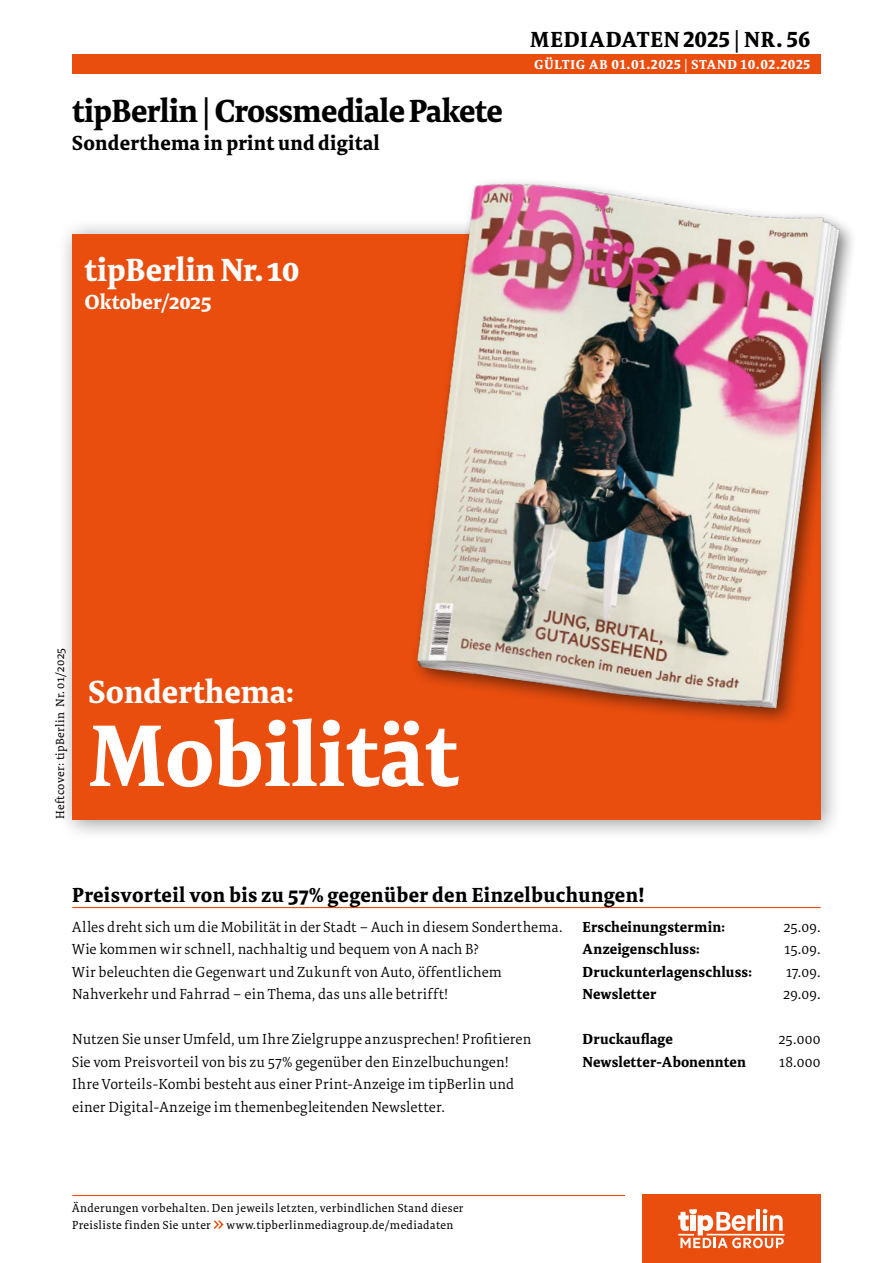
<style>
.page{position:relative;width:893px;height:1263px;background:#fff}
.page>*{position:absolute;margin:0;border:0;box-sizing:border-box;transform-origin:0 0}
.t1{font:700 90px "Tundra Pro";color:#fff}
.t2{font:700 33px "Tundra Pro";letter-spacing:-.02em;color:#000}
.t3{font:700 33px "Tundra Pro";color:#fff}
.t4{font:700 22.5px "Tundra Pro";letter-spacing:.03em;color:#000}
.t5{font:700 21px "Tundra Pro";letter-spacing:.02em;color:#000}
.t6{font:700 21px "Tundra Pro";color:#fff}
.t7{font:300 15px/22.5px "Tundra Pro";letter-spacing:.01em;color:#000}
.t8{font:700 15px "Tundra Pro";letter-spacing:.005em;color:#000}
.t9{font:700 13.5px "Tundra Pro";letter-spacing:.06em;color:#fff}
.t10{font:12px/16.5px "Tundra Pro";letter-spacing:.03em;color:#000}
</style>
<div class="page">
<div style="left:642px;top:1195px;width:179px;height:68px;background:#e94e0f"></div>
<svg style="left:678px;top:1209px;width:106px;height:39px"></svg>
<hr style="left:707px;top:1234px;width:77px;height:1px;background:#fff">
<div style="left:72px;top:54px;width:749px;height:19px;background:#e94e0f"></div>
<hr style="left:72px;top:1195px;width:553px;height:1px;background:#e94e0f">
<svg style="left:213px;top:1220px;width:11px;height:9px"></svg>
<div style="left:56px;top:218px;width:787px;height:623px;background:#000;opacity:.4"></div>
<div style="left:72px;top:234px;width:749px;height:585px;background:#e94e0f"></div>
<hr style="left:72px;top:907px;width:749px;height:1px;background:#e94e0f">
<img style="left:349px;top:182px;width:504px;height:562px">
<h3 class="t4" style="left:530px;top:25px;width:281px">MEDIADATEN 2025 | NR. 56</h3>
<h2 class="t2" style="left:72px;top:89px;width:432px">tipBerlin | Crossmediale Pakete</h2>
<h3 class="t5" style="left:72px;top:130px;width:309px">Sonderthema in print und digital</h3>
<p class="t9" style="left:534px;top:55px;width:277px">GÜLTIG AB 01.01.2025 | STAND 10.02.2025</p>
<h2 class="t3" style="left:84px;top:248px;width:217px">tipBerlin Nr. 10</h2>
<h3 class="t6" style="left:84px;top:289px;width:129px">Oktober/2025</h3>
<p class="t10" style="left:52px;top:819px;width:173px;rotate:-90deg">Heftcover: tipBerlin Nr. 01/2025</p>
<h2 class="t3" style="left:89px;top:671px;width:207px">Sonderthema:</h2>
<h1 class="t1" style="left:89px;top:698px;width:372px">Mobilität</h1>
<h3 class="t5" style="left:72px;top:881px;width:573px">Preisvorteil von bis zu 57% gegenüber den Einzelbuchungen!</h3>
<p class="t7" style="left:72px;top:916px;width:492px">Alles dreht sich um die Mobilität in der Stadt – Auch in diesem Sonderthema.<br>Wie kommen wir schnell, nachhaltig und bequem von A nach B?<br>Wir beleuchten die Gegenwart und Zukunft von Auto, öffentlichem Nahverkehr und Fahrrad – ein Thema, das uns alle betrifft!</p>
<p class="t7" style="left:72px;top:1028px;width:461px">Nutzen Sie unser Umfeld, um Ihre Zielgruppe anzusprechen! Profitieren Sie vom Preisvorteil von bis zu 57% gegenüber den Einzelbuchungen!<br>Ihre Vorteils-Kombi besteht aus einer Print-Anzeige im tipBerlin und einer Digital-Anzeige im themenbegleitenden Newsletter.</p>
<p class="t8" style="left:583px;top:917px;width:144px">Erscheinungstermin:</p>
<p class="t7" style="left:784px;top:916px;width:39px">25.09.</p>
<p class="t8" style="left:583px;top:939px;width:119px">Anzeigenschluss:</p>
<p class="t7" style="left:785px;top:938px;width:38px">15.09.</p>
<p class="t8" style="left:583px;top:962px;width:171px">Druckunterlagenschluss:</p>
<p class="t7" style="left:786px;top:961px;width:36px">17.09.</p>
<p class="t8" style="left:583px;top:984px;width:75px">Newsletter</p>
<p class="t7" style="left:783px;top:983px;width:39px">29.09.</p>
<p class="t8" style="left:583px;top:1029px;width:92px">Druckauflage</p>
<p class="t7" style="left:779px;top:1028px;width:43px">25.000</p>
<p class="t8" style="left:583px;top:1052px;width:165px">Newsletter-Abonennten</p>
<p class="t7" style="left:779px;top:1051px;width:43px">18.000</p>
<p class="t10" style="left:72px;top:1200px;width:393px">Änderungen vorbehalten. Den jeweils letzten, verbindlichen Stand dieser<br>Preisliste finden Sie unter</p>
<p class="t10" style="left:226px;top:1217px;width:228px">www.tipberlinmediagroup.de/mediadaten</p>
</div>
